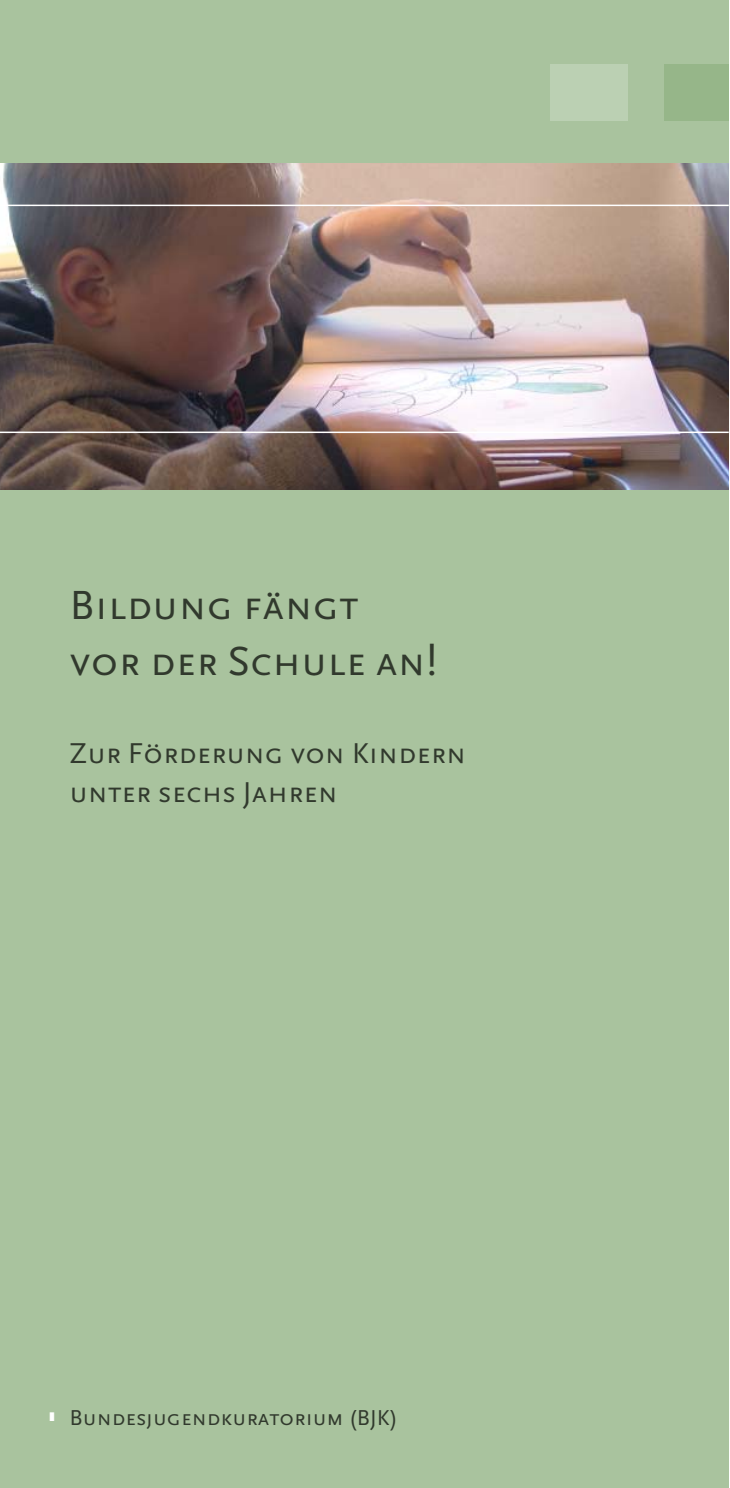
<style>
.page{position:relative;width:730px;height:1488px;background:#fff}
.page>*{position:absolute;margin:0;border:0;box-sizing:border-box;transform-origin:0 0}
.t1{font:42.5px/55.8px "Scala Sans Caps";color:#31392d}
.t2{font:30px/39.2px "Scala Sans Caps";color:#31392d}
.t3{font:22.5px "Scala Sans Caps";color:#31392d}
</style>
<div class="page">
<div style="left:0;top:0;width:729px;height:1488px;background:#a9c39e"></div>
<img style="left:0;top:163px;width:729px;height:326px">
<div style="left:550px;top:64px;width:156px;height:56px;background:#bbd0b3"></div>
<div style="left:628px;top:64px;width:101px;height:56px;background:#96b689"></div>
<div style="left:628px;top:64px;width:36px;height:56px;background:#a9c39e"></div>
<hr style="left:0;top:205px;width:728px;height:1px;background:#fff">
<hr style="left:0;top:431px;width:728px;height:2px;background:#fff">
<h1 class="t1" style="left:70px;top:577px;width:369px">Bildung fängt vor der Schule an!</h1>
<p class="t2" style="left:70px;top:733px;width:398px">Zur Förderung von Kindern unter sechs Jahren</p>
<p class="t3" style="left:70px;top:1403px;width:330px">Bundesjugendkuratorium (BJK)</p>
</div>
